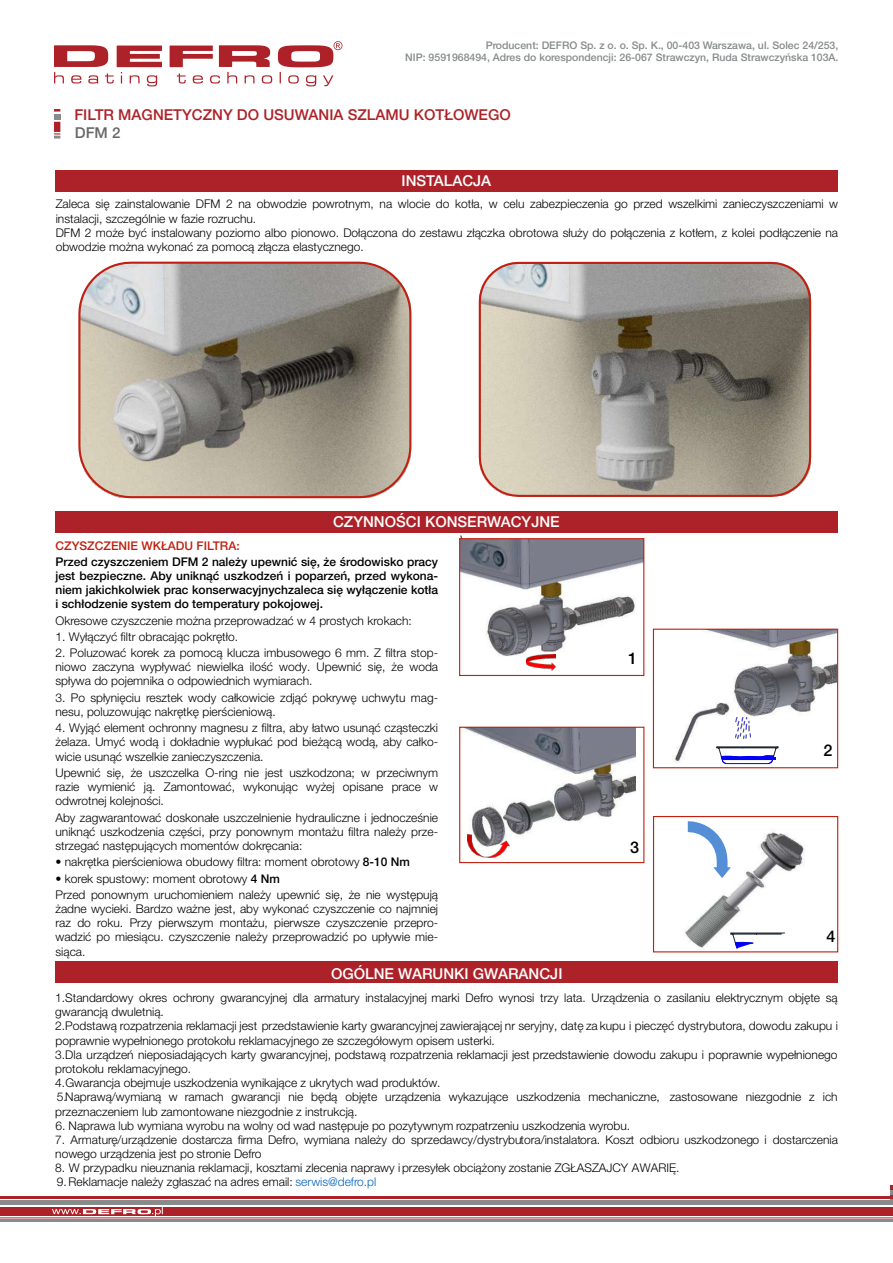
<style>
.page{position:relative;width:893px;height:1263px;background:#fff}
.page>*{position:absolute;margin:0;border:0;box-sizing:border-box;transform-origin:0 0}
.t1{font:500 16.2px "Helvetica Neue LT Pro";color:#000}
.t2{font:500 15px "Helvetica Neue LT Pro";color:#fff}
.t3{font:500 15px "Helvetica Neue LT Pro";color:#ad2228}
.t4{font:500 15px "Helvetica Neue LT Pro";color:#676767}
.t5{font:13.05px "Arial";color:#000}
.t6{font:300 12px/14.1px "Helvetica Neue LT Pro";color:#000}
.t7{font:500 12px/14.1px "Helvetica Neue LT Pro";color:#000;text-align:justify}
.t8{font:500 12px "Helvetica Neue LT Pro";color:#c02011}
.t9{font:500 10.5px/12.3px "Helvetica Neue LT Pro";color:#868a8b;text-align:right}
.s1{font-weight:200}
.s2{font-weight:500}
.s3{color:#0563c1}
</style>
<div class="page">
<svg style="left:54px;top:41px;width:288px;height:45px"></svg>
<div style="left:54px;top:122px;width:6px;height:10px;background:#ad2228"></div>
<svg style="left:54px;top:133px;width:6px;height:6px"></svg>
<svg style="left:54px;top:109px;width:6px;height:10px"></svg>
<hr style="left:0;top:1217px;width:893px;height:1px;background:#ad2228">
<div style="left:0;top:1207px;width:893px;height:9px;background:#ad2228"></div>
<hr style="left:0;top:1219px;width:893px;height:3px;background:#888b8c">
<div style="left:0;top:1200px;width:893px;height:5px;background:#888b8c"></div>
<svg style="left:52px;top:1207px;width:111px;height:9px"></svg>
<hr style="left:0;top:1196px;width:893px;height:2px;background:#ad2228">
<div style="left:55px;top:170px;width:783px;height:21px;background:#ad2228"></div>
<svg style="left:78px;top:261px;width:334px;height:238px;background:#a49c92"></svg>
<svg style="left:478px;top:261px;width:334px;height:236px;background:#a2998e"></svg>
<div style="left:55px;top:511px;width:783px;height:22px;background:#ad2228"></div>
<div style="left:55px;top:962px;width:783px;height:21px;background:#ad2228"></div>
<svg style="left:891px;top:1185px;width:2px;height:15px"></svg>
<img style="left:461px;top:540px;width:181px;height:117px">
<div style="left:459px;top:538px;width:185px;height:138px;border:1px solid #c02011"></div>
<img style="left:527px;top:654px;width:28px;height:17px">
<img style="left:673px;top:631px;width:163px;height:132px">
<div style="left:653px;top:629px;width:185px;height:139px;border:1px solid #c02011"></div>
<svg style="left:717px;top:746px;width:61px;height:18px"></svg>
<img style="left:736px;top:717px;width:14px;height:21px">
<img style="left:461px;top:729px;width:175px;height:107px">
<div style="left:459px;top:727px;width:185px;height:136px;border:1px solid #c02011"></div>
<img style="left:467px;top:834px;width:43px;height:24px">
<img style="left:684px;top:830px;width:121px;height:118px">
<div style="left:653px;top:816px;width:185px;height:136px;border:1px solid #c02011"></div>
<svg style="left:688px;top:821px;width:43px;height:57px"></svg>
<svg style="left:731px;top:933px;width:54px;height:16px"></svg>
<hr style="left:722px;top:757px;width:54px;height:2px;background:#00f">
<p class="t9" style="left:405px;top:40px;width:435px">Producent: DEFRO Sp. z o. o. Sp. K., 00-403 Warszawa, ul. Solec 24/253,<br>NIP: 9591968494, Adres do korespondencji: 26-067 Strawczyn, Ruda Strawczyńska 103A.</p>
<p class="t3" style="left:74px;top:109px;width:438px">FILTR MAGNETYCZNY DO USUWANIA SZLAMU KOTŁOWEGO</p>
<p class="t4" style="left:75px;top:127px;width:47px">DFM 2</p>
<p class="t2" style="left:401px;top:175px;width:91px">INSTALACJA</p>
<p class="t6" style="left:56px;top:199px;width:784px">Zaleca się zainstalowanie DFM 2 na obwodzie powrotnym, na wlocie do kotła, w celu zabezpieczenia go przed wszelkimi zanieczyszczeniami w instalacji, szczególnie w fazie rozruchu.<br>DFM 2 może być instalowany poziomo albo pionowo. Dołączona do zestawu złączka obrotowa służy do połączenia z kotłem, z kolei podłączenie na obwodzie można wykonać za pomocą złącza elastycznego.</p>
<p class="t2" style="left:333px;top:517px;width:228px">CZYNNOŚCI KONSERWACYJNE</p>
<p class="t5" style="left:460px;top:536px;width:5px">\</p>
<p class="t8" style="left:56px;top:541px;width:186px">CZYSZCZENIE WKŁADU FILTRA:</p>
<p class="t7" style="left:55px;top:556px;width:384px">Przed czyszczeniem DFM 2 należy upewnić się, że środowisko pracy jest bezpieczne. Aby uniknąć uszkodzeń i poparzeń, przed wykona&shy;niem jakichkolwiek prac konserwacyjnychzaleca się wyłączenie kotła i schłodzenie system do temperatury pokojowej.</p>
<p class="t6" style="left:55px;top:615px;width:358px">Okresowe czyszczenie można przeprowadzać w 4 prostych krokach:</p>
<p class="t6" style="left:55px;top:631px;width:184px">1. Wyłączyć filtr obracając pokrętło.</p>
<p class="t6" style="left:55px;top:647px;width:384px;text-align:justify">2. Poluzować korek za pomocą klucza imbusowego 6 mm. Z filtra stop&shy;niowo zaczyna wypływać niewielka ilość wody. Upewnić się, że woda spływa do pojemnika o odpowiednich wymiarach.</p>
<p class="t6" style="left:55px;top:692px;width:384px">3. Po spłynięciu resztek wody całkowicie zdjąć pokrywę uchwytu mag&shy;nesu, poluzowując nakrętkę pierścieniową.</p>
<p class="t6" style="left:55px;top:723px;width:384px;text-align:justify">4. Wyjąć element ochronny magnesu z filtra, aby łatwo usunąć cząsteczki żelaza. Umyć wodą i dokładnie wypłukać pod bieżącą wodą, aby całko&shy;wicie usunąć wszelkie zanieczyszczenia.</p>
<p class="t6" style="left:55px;top:767px;width:384px;text-align:justify">Upewnić się, że uszczelka O-ring nie jest uszkodzona; w przeciwnym razie wymienić ją. Zamontować, wykonując wyżej opisane prace w odwrotnej kolejności.</p>
<p class="t6" style="left:55px;top:812px;width:384px;text-align:justify">Aby zagwarantować doskonałe uszczelnienie hydrauliczne i jednocześnie uniknąć uszkodzenia części, przy ponownym montażu filtra należy prze&shy;strzegać następujących momentów dokręcania:</p>
<p class="t6" style="left:55px;top:856px;width:356px"><span class="s1">•</span> nakrętka pierścieniowa obudowy filtra: moment obrotowy <span class="s2">8-10 Nm</span></p>
<p class="t6" style="left:55px;top:872px;width:384px;line-height:16.4px"><span class="s1">•</span> korek spustowy: moment obrotowy <span class="s2">4 Nm<br></span>Przed ponownym uruchomieniem należy upewnić się, że nie występują</p>
<p class="t6" style="left:55px;top:903px;width:384px;text-align:justify">żadne wycieki. Bardzo ważne jest, aby wykonać czyszczenie co najmniej raz do roku. Przy pierwszym montażu, pierwsze czyszczenie przepro&shy;wadzić po miesiącu. czyszczenie należy przeprowadzić po upływie mie&shy;siąca.</p>
<p class="t6" style="left:55px;top:992px;width:784px">1.Standardowy okres ochrony gwarancyjnej dla armatury instalacyjnej marki Defro wynosi trzy lata. Urządzenia o zasilaniu elektrycznym objęte są gwarancją dwuletnią.<br>2.Podstawą rozpatrzenia reklamacji jest przedstawienie karty gwarancyjnej zawierającej nr seryjny, datę za kupu i pieczęć dystrybutora, dowodu zakupu i poprawnie wypełnionego protokołu reklamacyjnego ze szczegółowym opisem usterki.<br>3.Dla urządzeń nieposiadających karty gwarancyjnej, podstawą rozpatrzenia reklamacji jest przedstawienie dowodu zakupu i poprawnie wypełnionego protokołu reklamacyjnego.<br>4.Gwarancja obejmuje uszkodzenia wynikające z ukrytych wad produktów.<br>5.Naprawą/wymianą w ramach gwarancji nie będą objęte urządzenia wykazujące uszkodzenia mechaniczne, zastosowane niezgodnie z ich przeznaczeniem lub zamontowane niezgodnie z instrukcją.</p>
<p class="t6" style="left:55px;top:1120px;width:576px">6. Naprawa lub wymiana wyrobu na wolny od wad następuje po pozytywnym rozpatrzeniu uszkodzenia wyrobu.</p>
<p class="t6" style="left:55px;top:1134px;width:784px">7. Armaturę/urządzenie dostarcza firma Defro, wymiana należy do sprzedawcy/dystrybutora/instalatora. Koszt odbioru uszkodzonego i dostarczenia nowego urządzenia jest po stronie Defro</p>
<p class="t6" style="left:55px;top:1162px;width:626px">8. W przypadku nieuznania reklamacji, kosztami zlecenia naprawy i przesyłek obciążony zostanie ZGŁASZAJCY AWARIĘ.</p>
<p class="t6" style="left:57px;top:1177px;width:321px">9. Reklamacje należy zgłaszać na adres email: <span class="s3">serwis@defro.pl</span></p>
<h1 class="t1" style="left:628px;top:653px;width:10px">1</h1>
<h1 class="t1" style="left:823px;top:745px;width:10px">2</h1>
<h1 class="t1" style="left:630px;top:841px;width:10px">3</h1>
<h1 class="t1" style="left:826px;top:930px;width:10px">4</h1>
<p class="t2" style="left:331px;top:968px;width:233px">OGÓLNE WARUNKI GWARANCJI</p>
</div>
